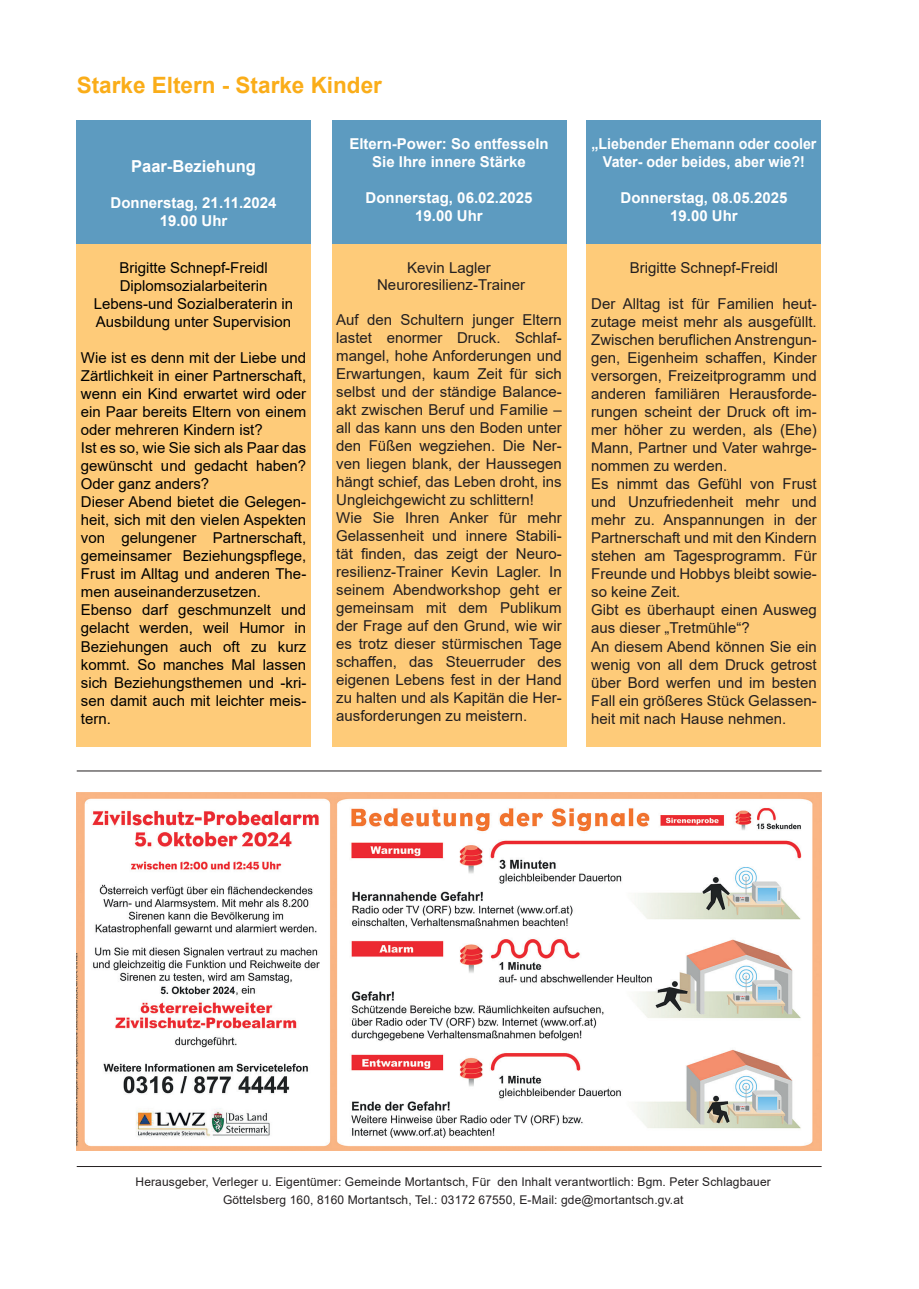
<style>
.page{position:relative;width:919px;height:1289px;background:#fff}
.page>*{position:absolute;margin:0;border:0;box-sizing:border-box;transform-origin:0 0}
.Lauftext{font:700 22.5px "Arial";color:#faad19}
.t1{font:700 16.5px "Arial";color:#fff}
.Kalender_Datum{font:15px/18px "Arial";color:#231f20;text-align:justify}
.t2{font:15px/18px "Arial";color:#000;text-align:justify}
.t3{font:700 15px/18px "Arial";color:#fff;text-align:center}
.t4{font:700 15px/18px "Arial";color:#fff;text-align:center;scale:.95 1}
.Lauftext-2{font:12px "Arial";letter-spacing:.01em;color:#231f20}
</style>
<div class="page">
<img style="left:77px;top:792px;width:744px;height:358px">
<hr style="left:77px;top:770px;width:744px;height:1px;background:#231f20">
<hr style="left:77px;top:1166px;width:744px;height:1px;background:#231f20">
<div style="left:77px;top:120px;width:233px;height:124px;background:#5d9bc0"></div>
<div style="left:77px;top:244px;width:233px;height:502px;background:#fecb79"></div>
<div style="left:332px;top:120px;width:234px;height:124px;background:#5d9bc0"></div>
<div style="left:332px;top:244px;width:234px;height:502px;background:#fecb79"></div>
<div style="left:587px;top:120px;width:233px;height:124px;background:#5d9bc0"></div>
<div style="left:587px;top:244px;width:233px;height:502px;background:#fecb79"></div>
<p class="Lauftext" style="left:77px;top:69px;width:307px">Starke Eltern - Starke Kinder</p>
<p class="t1" style="left:131px;top:154px;width:126px">Paar-Beziehung</p>
<p class="t3" style="left:111px;top:193px;width:167px">Donnerstag, 21.11.2024</p>
<p class="t3" style="left:160px;top:211px;width:69px">19.00 Uhr</p>
<p class="t2" style="left:119px;top:259px;width:150px">Brigitte Schnepf-Freidl</p>
<p class="t2" style="left:120px;top:277px;width:149px">Diplomsozialarbeiterin</p>
<p class="t2" style="left:94px;top:295px;width:201px">Lebens-und Sozialberaterin in<br>Ausbildung unter Supervision</p>
<p class="t2" style="left:81px;top:349px;width:227px">Wie ist es denn mit der Liebe und Zärtlichkeit in einer Partnerschaft, wenn ein Kind erwartet wird oder ein Paar bereits Eltern von einem oder mehreren Kindern ist?</p>
<p class="t2" style="left:81px;top:439px;width:227px">Ist es so, wie Sie sich als Paar das gewünscht und gedacht haben?<br>Oder ganz anders?</p>
<p class="t2" style="left:81px;top:493px;width:227px">Dieser Abend bietet die Gelegen&shy;heit, sich mit den vielen Aspekten von gelungener Partnerschaft, gemeinsamer Beziehungspflege, Frust im Alltag und anderen The&shy;men auseinanderzusetzen.</p>
<p class="t2" style="left:81px;top:601px;width:227px">Ebenso darf geschmunzelt und gelacht werden, weil Humor in Beziehungen auch oft zu kurz kommt. So manches Mal lassen sich Beziehungsthemen und -kri&shy;sen damit auch mit leichter meis&shy;tern.</p>
<p class="t3" style="left:349px;top:135px;width:201px">Eltern-Power: So entfesseln<br>Sie Ihre innere Stärke</p>
<p class="t3" style="left:365px;top:189px;width:168px">Donnerstag, 06.02.2025</p>
<p class="t3" style="left:415px;top:207px;width:69px">19.00 Uhr</p>
<p class="Kalender_Datum" style="left:407px;top:258px;width:85px">Kevin Lagler</p>
<p class="Kalender_Datum" style="left:377px;top:275px;width:149px">Neuroresilienz-Trainer</p>
<p class="Kalender_Datum" style="left:336px;top:311px;width:227px">Auf den Schultern junger Eltern lastet enormer Druck. Schlaf&shy;mangel, hohe Anforderungen und Erwartungen, kaum Zeit für sich selbst und der ständige Balance&shy;akt zwischen Beruf und Familie – all das kann uns den Boden unter den Füßen wegziehen. Die Ner&shy;ven liegen blank, der Haussegen hängt schief, das Leben droht, ins Ungleichgewicht zu schlittern!</p>
<p class="Kalender_Datum" style="left:336px;top:509px;width:227px">Wie Sie Ihren Anker für mehr Gelassenheit und innere Stabili&shy;tät finden, das zeigt der Neuro&shy;resilienz-Trainer Kevin Lagler. In seinem Abendworkshop geht er gemeinsam mit dem Publikum der Frage auf den Grund, wie wir es trotz dieser stürmischen Tage schaffen, das Steuerruder des eigenen Lebens fest in der Hand zu halten und als Kapitän die Her&shy;ausforderungen zu meistern.</p>
<p class="t4" style="left:591px;top:135px;width:238px">„Liebender Ehemann oder cooler<br>Vater- oder beides, aber wie?!</p>
<p class="t3" style="left:620px;top:189px;width:168px">Donnerstag, 08.05.2025</p>
<p class="t3" style="left:670px;top:207px;width:69px">19.00 Uhr</p>
<p class="Kalender_Datum" style="left:629px;top:259px;width:150px">Brigitte Schnepf-Freidl</p>
<p class="Kalender_Datum" style="left:591px;top:295px;width:227px">Der Alltag ist für Familien heut&shy;zutage meist mehr als ausgefüllt.<br>Zwischen beruflichen Anstrengun&shy;gen, Eigenheim schaffen, Kinder versorgen, Freizeitprogramm und anderen familiären Herausforde&shy;rungen scheint der Druck oft im&shy;mer höher zu werden, als (Ehe)<br>Mann, Partner und Vater wahrge&shy;nommen zu werden.</p>
<p class="Kalender_Datum" style="left:591px;top:475px;width:227px">Es nimmt das Gefühl von Frust und Unzufriedenheit mehr und mehr zu. Anspannungen in der Partnerschaft und mit den Kindern stehen am Tagesprogramm. Für Freunde und Hobbys bleibt sowie&shy;so keine Zeit.</p>
<p class="Kalender_Datum" style="left:591px;top:601px;width:227px">Gibt es überhaupt einen Ausweg aus dieser „Tretmühle“?</p>
<p class="Kalender_Datum" style="left:591px;top:637px;width:227px">An diesem Abend können Sie ein wenig von all dem Druck getrost über Bord werfen und im besten Fall ein größeres Stück Gelassen&shy;heit mit nach Hause nehmen.</p>
<p class="Lauftext-2" style="left:136px;top:1173px;width:636px">Herausgeber, Verleger u. Eigentümer: Gemeinde Mortantsch, Für den Inhalt verantwortlich: Bgm. Peter Schlagbauer</p>
<p class="Lauftext-2" style="left:223px;top:1191px;width:462px">Göttelsberg 160, 8160 Mortantsch, Tel.: 03172 67550, E-Mail: gde@mortantsch.gv.at</p>
</div>
